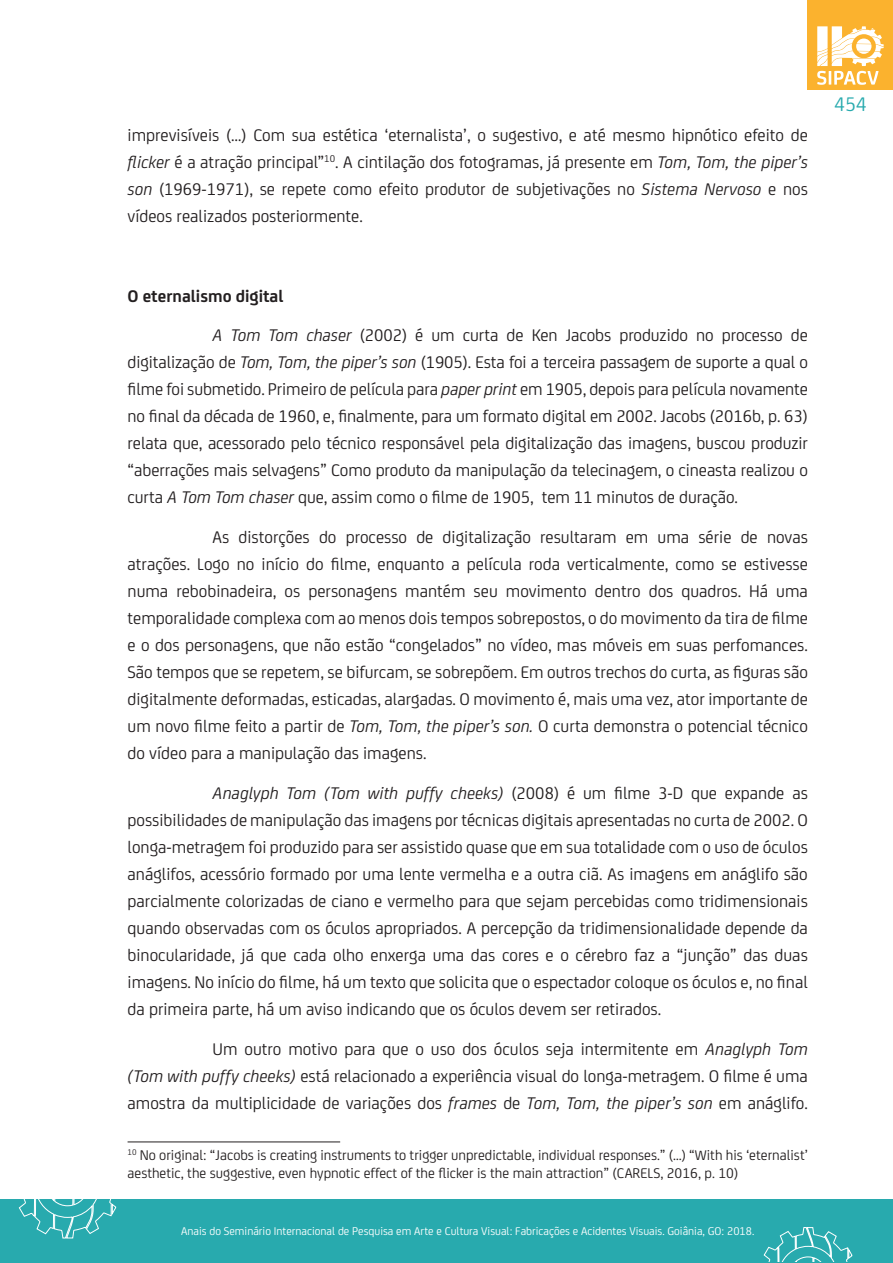
<style>
.page{position:relative;width:893px;height:1263px;background:#fff}
.page>*{position:absolute;margin:0;border:0;box-sizing:border-box;transform-origin:0 0}
.t1{font:21px "FS Joey";color:#28aaae}
.texto_corrido{font:18px/27px "FS Joey";color:#231f20;text-align:justify}
.texto_corrido-2{font:700 18px "FS Joey";color:#231f20}
.notas_de_rodapé{font:15px/18px "FS Joey";color:#231f20}
.t2{font:12px "FS Joey";color:#fff}
.s1{font-style:italic}
</style>
<div class="page">
<div style="left:808px;top:0;width:85px;height:89px;background:#fbb22e"></div>
<svg style="left:817px;top:26px;width:67px;height:59px"></svg>
<div style="left:0;top:1199px;width:893px;height:64px;background:#28aaae"></div>
<svg style="left:18px;top:1199px;width:99px;height:40px"></svg>
<svg style="left:763px;top:1227px;width:90px;height:35px"></svg>
<hr style="left:128px;top:1141px;width:212px;height:1px;background:#231f20">
<p class="texto_corrido" style="left:128px;top:121px;width:682px">imprevisíveis (…) Com sua estética ‘eternalista’, o sugestivo, e até mesmo hipnótico efeito de <span class="s1">flicker</span> é a atração principal”<sup>10</sup>. A cintilação dos fotogramas, já presente em <span class="s1">Tom, Tom, the piper’s son</span> (1969-1971), se repete como efeito produtor de subjetivações no <span class="s1">Sistema Nervoso</span> e nos vídeos realizados posteriormente.</p>
<p class="texto_corrido-2" style="left:128px;top:282px;width:157px">O eternalismo digital</p>
<p class="texto_corrido" style="left:128px;top:321px;width:682px;text-indent:85px"><span class="s1">A Tom Tom chaser</span> (2002) é um curta de Ken Jacobs produzido no processo de digitalização de <span class="s1">Tom, Tom, the piper’s son</span> (1905). Esta foi a terceira passagem de suporte a qual o filme foi submetido. Primeiro de película para <span class="s1">paper print</span> em 1905, depois para película novamente no final da década de 1960, e, finalmente, para um formato digital em 2002. Jacobs (2016b, p. 63) relata que, acessorado pelo técnico responsável pela digitalização das imagens, buscou produzir “aberrações mais selvagens” Como produto da manipulação da telecinagem, o cineasta realizou o curta <span class="s1">A Tom Tom chaser</span> que, assim como o filme de 1905, tem 11 minutos de duração.</p>
<p class="texto_corrido" style="left:128px;top:523px;width:682px;text-indent:85px">As distorções do processo de digitalização resultaram em uma série de novas atrações. Logo no início do filme, enquanto a película roda verticalmente, como se estivesse numa rebobinadeira, os personagens mantém seu movimento dentro dos quadros. Há uma temporalidade complexa com ao menos dois tempos sobrepostos, o do movimento da tira de filme e o dos personagens, que não estão “congelados” no vídeo, mas móveis em suas perfomances.<br>São tempos que se repetem, se bifurcam, se sobrepõem. Em outros trechos do curta, as figuras são digitalmente deformadas, esticadas, alargadas. O movimento é, mais uma vez, ator importante de um novo filme feito a partir de <span class="s1">Tom, Tom, the piper’s son.</span> O curta demonstra o potencial técnico do vídeo para a manipulação das imagens.</p>
<p class="texto_corrido" style="left:128px;top:778px;width:682px;text-indent:85px"><span class="s1">Anaglyph Tom (Tom with puffy cheeks)</span> (2008) é um filme 3-D que expande as possibilidades de manipulação das imagens por técnicas digitais apresentadas no curta de 2002. O longa-metragem foi produzido para ser assistido quase que em sua totalidade com o uso de óculos anáglifos, acessório formado por uma lente vermelha e a outra ciã. As imagens em anáglifo são parcialmente colorizadas de ciano e vermelho para que sejam percebidas como tridimensionais quando observadas com os óculos apropriados. A percepção da tridimensionalidade depende da binocularidade, já que cada olho enxerga uma das cores e o cérebro faz a “junção” das duas imagens. No início do filme, há um texto que solicita que o espectador coloque os óculos e, no final da primeira parte, há um aviso indicando que os óculos devem ser retirados.</p>
<p class="texto_corrido" style="left:128px;top:1034px;width:682px;text-indent:85px">Um outro motivo para que o uso dos óculos seja intermitente em <span class="s1">Anaglyph Tom (Tom with puffy cheeks)</span> está relacionado a experiência visual do longa-metragem. O filme é uma amostra da multiplicidade de variações dos <span class="s1">frames</span> de <span class="s1">Tom, Tom, the piper’s son</span> em anáglifo.</p>
<p class="notas_de_rodapé" style="left:128px;top:1145px;width:682px"><sup>10</sup> No original: “Jacobs is creating instruments to trigger unpredictable, individual responses.” (…) “With his ‘eternalist’ aesthetic, the suggestive, even hypnotic effect of the flicker is the main attraction” (CARELS, 2016, p. 10)</p>
<p class="t2" style="left:181px;top:1223px;width:575px">Anais do Seminário Internacional de Pesquisa em Arte e Cultura Visual: Fabricações e Acidentes Visuais. Goiânia, GO: 2018.</p>
<p class="t1" style="left:834px;top:90px;width:34px">454</p>
</div>
